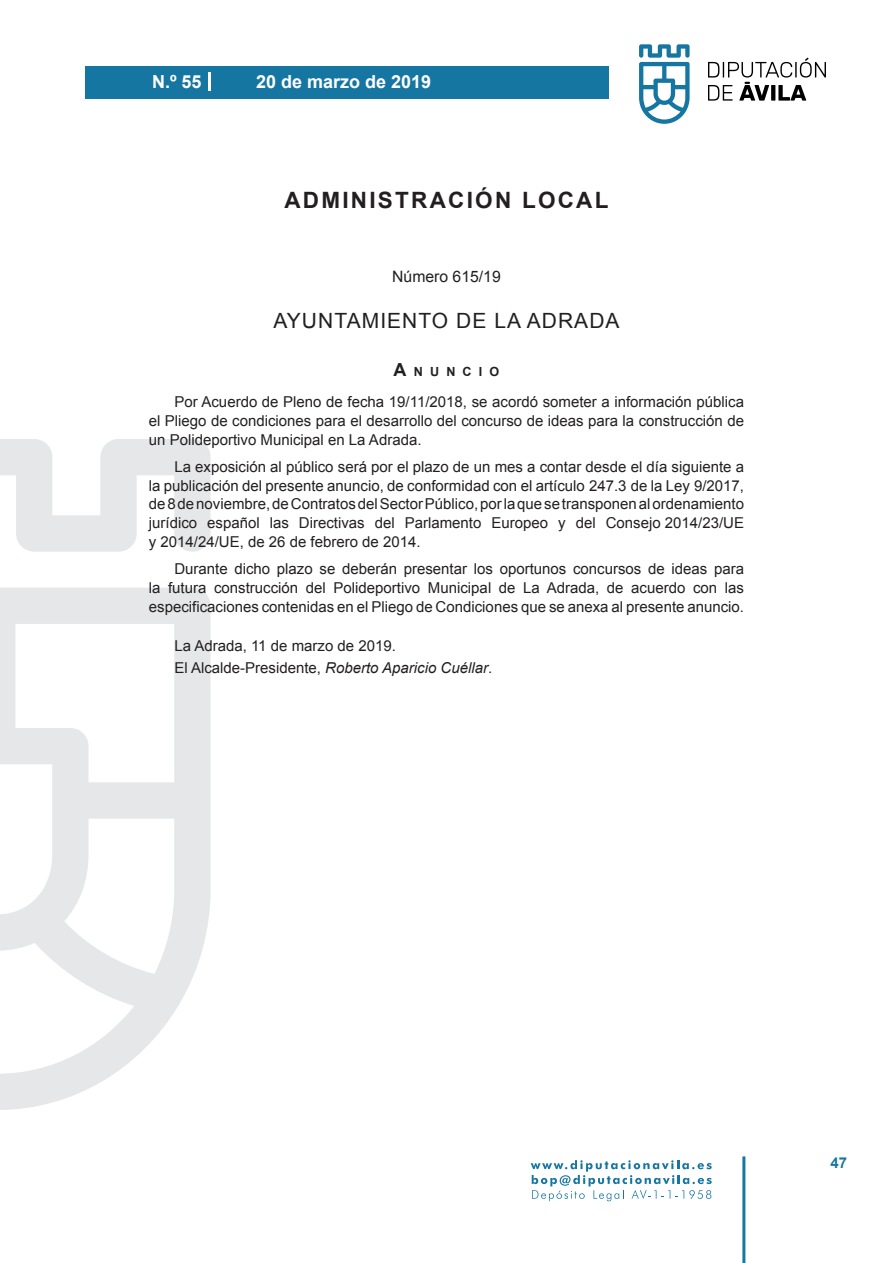
<style>
.page{position:relative;width:893px;height:1263px;background:#fff}
.page>*{position:absolute;margin:0;border:0;box-sizing:border-box;transform-origin:0 0}
.t1{font:700 22.5px "Arial";letter-spacing:.1em;color:#231f20}
.t2{font:21px "Arial";letter-spacing:.05em;color:#231f20}
.t3{font:700 18px "Arial";color:#fff}
.t4{font:15.75px "Arial";color:#231f20}
.t5{font:15px/18.8px "Arial";color:#231f20;text-align:justify}
.t6{font:700 15px "Arial";color:#1876a3}
.t7{font:700 12.6px "Arial";letter-spacing:.57em;color:#231f20}
.s1{font-size:18px}
.s2{font-style:italic}
</style>
<div class="page">
<svg style="left:531px;top:1160px;width:181px;height:41px"></svg>
<div style="left:85px;top:66px;width:523px;height:33px;background:#1676a2"></div>
<svg style="left:639px;top:44px;width:51px;height:80px"></svg>
<svg style="left:708px;top:58px;width:118px;height:43px"></svg>
<hr style="left:742px;top:1156px;width:3px;height:107px;background:#1876a3">
<svg style="left:208px;top:72px;width:2px;height:18px"></svg>
<svg style="left:0;top:439px;width:211px;height:671px"></svg>
<p class="t3" style="left:152px;top:69px;width:51px">N.º 55</p>
<p class="t3" style="left:256px;top:69px;width:177px">20 de marzo de 2019</p>
<h1 class="t1" style="left:284px;top:185px;width:325px">ADMINISTRACIÓN LOCAL</h1>
<p class="t4" style="left:392px;top:266px;width:110px">Número 615/19</p>
<h2 class="t2" style="left:273px;top:307px;width:348px">AYUNTAMIENTO DE LA ADRADA</h2>
<p class="t7" style="left:394px;top:363px;width:107px"><span class="s1">A</span>NUNCIO</p>
<p class="t5" style="left:149px;top:392px;width:597px;text-indent:26px">Por Acuerdo de Pleno de fecha 19/11/2018, se acordó someter a información pública el Pliego de condiciones para el desarrollo del concurso de ideas para la construcción de un Polideportivo Municipal en La Adrada.</p>
<p class="t5" style="left:149px;top:457px;width:597px;text-indent:26px">La exposición al público será por el plazo de un mes a contar desde el día siguiente a la publicación del presente anuncio, de conformidad con el artículo 247.3 de la Ley 9/2017, de 8 de noviembre, de Contratos del Sector Público, por la que se transponen al ordenamiento jurídico español las Directivas del Parlamento Europeo y del Consejo 2014/23/UE y 2014/24/UE, de 26 de febrero de 2014.</p>
<p class="t5" style="left:149px;top:560px;width:597px;text-indent:26px">Durante dicho plazo se deberán presentar los oportunos concursos de ideas para la futura construcción del Polideportivo Municipal de La Adrada, de acuerdo con las especificaciones contenidas en el Pliego de Condiciones que se anexa al presente anuncio.</p>
<p class="t5" style="left:174px;top:635px;width:319px;line-height:22.2px">La Adrada, 11 de marzo de 2019.<br>El Alcalde-Presidente, <span class="s2">Roberto Aparicio Cuéllar</span>.</p>
<p class="t6" style="left:831px;top:1153px;width:18px">47</p>
</div>
